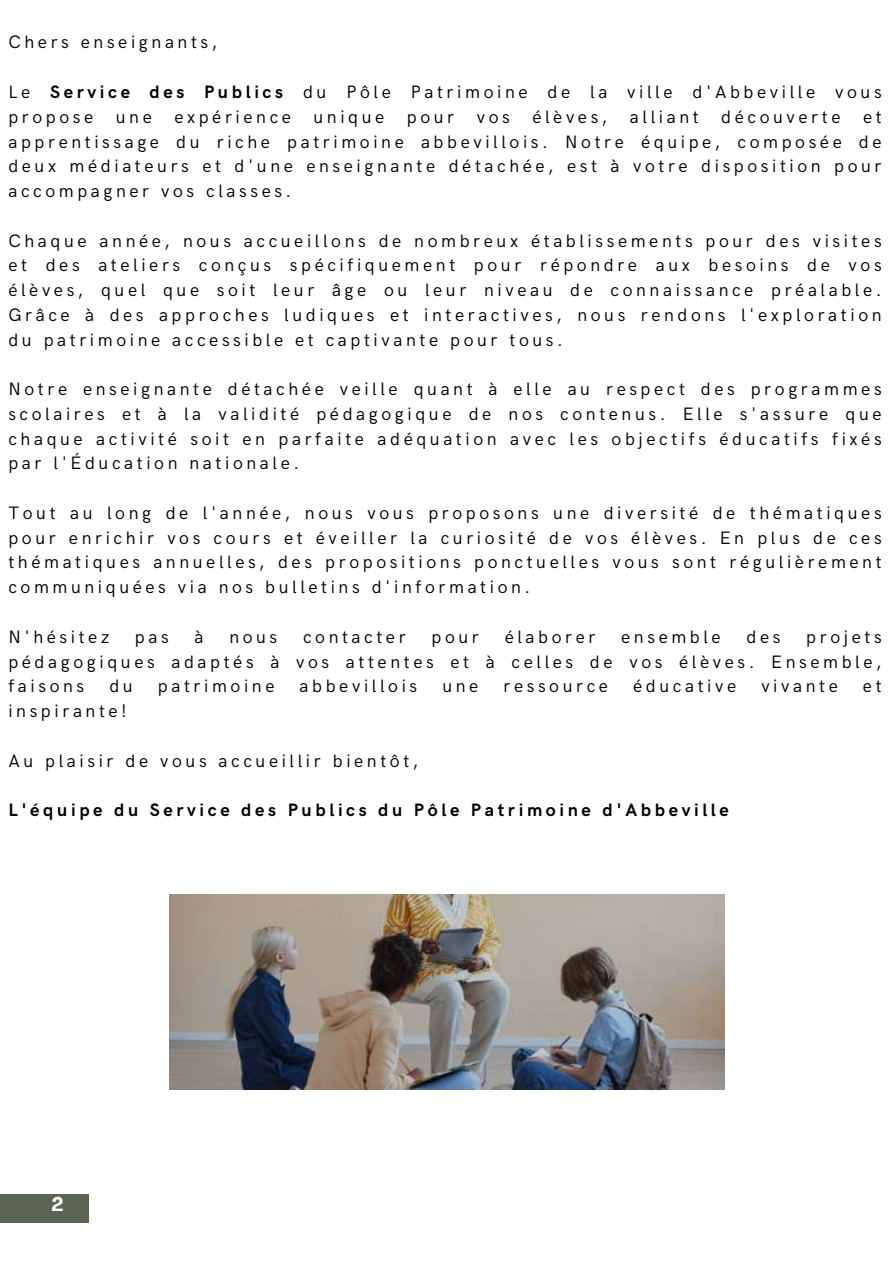
<style>
.page{position:relative;width:894px;height:1264px;background:#fff}
.page>*{position:absolute;margin:0;border:0;box-sizing:border-box;transform-origin:0 0}
.t1{font:700 19.5px "Agrandir";color:#fff}
.t2{font:18px/24.8px "HK Grotesk";letter-spacing:.2em;color:#000;text-align:justify}
.t3{font:700 18px "HK Grotesk";letter-spacing:.2em;color:#000}
.s1{font-weight:700}
</style>
<div class="page">
<div style="left:0;top:1193px;width:89px;height:29px;background:#5b6453"></div>
<img style="left:169px;top:894px;width:555px;height:194px">
<p class="t2" style="left:8px;top:31px;width:210px">Chers enseignants,</p>
<p class="t2" style="left:8px;top:80px;width:874px">Le <span class="s1">Service des Publics</span> du Pôle Patrimoine de la ville d'Abbeville vous propose</p>
<p class="t2" style="left:116px;top:105px;width:37px">une</p>
<p class="t2" style="left:174px;top:105px;width:118px">expérience</p>
<p class="t2" style="left:313px;top:105px;width:72px">unique</p>
<p class="t2" style="left:407px;top:105px;width:104px">pour vos</p>
<p class="t2" style="left:532px;top:105px;width:168px">élèves, alliant</p>
<p class="t2" style="left:721px;top:105px;width:121px">découverte</p>
<p class="t2" style="left:8px;top:105px;width:874px;text-indent:854px">et apprentissage du riche patrimoine abbevillois. Notre équipe, composée de deux médiateurs et d'une enseignante détachée, est à votre disposition pour accompagner vos classes.</p>
<p class="t2" style="left:8px;top:229px;width:874px">Chaque année, nous accueillons de nombreux établissements pour des visites et des ateliers conçus spécifiquement pour répondre aux besoins de vos élèves, quel que soit leur âge ou leur niveau de connaissance préalable.<br>Grâce à des approches ludiques et interactives, nous rendons l'exploration du patrimoine accessible et captivante pour tous.</p>
<p class="t2" style="left:8px;top:377px;width:874px">Notre enseignante détachée veille quant à elle au respect des programmes scolaires et à la validité pédagogique de nos contenus. Elle s'assure que chaque activité soit en parfaite adéquation avec les objectifs éducatifs fixés par l'Éducation nationale.</p>
<p class="t2" style="left:8px;top:501px;width:874px">Tout au long de l'année, nous vous proposons une diversité de thématiques pour enrichir vos cours et éveiller la curiosité de vos élèves. En plus de ces thématiques annuelles, des propositions ponctuelles vous sont régulièrement communiquées via nos bulletins d'information.</p>
<p class="t2" style="left:8px;top:625px;width:102px">N'hésitez</p>
<p class="t2" style="left:135px;top:625px;width:35px">pas</p>
<p class="t2" style="left:194px;top:625px;width:10px">à</p>
<p class="t2" style="left:229px;top:625px;width:49px">nous</p>
<p class="t2" style="left:303px;top:625px;width:104px">contacter</p>
<p class="t2" style="left:431px;top:625px;width:49px">pour</p>
<p class="t2" style="left:504px;top:625px;width:92px">élaborer</p>
<p class="t2" style="left:621px;top:625px;width:101px">ensemble</p>
<p class="t2" style="left:746px;top:625px;width:35px">des</p>
<p class="t2" style="left:8px;top:625px;width:874px;text-indent:797px">projets pédagogiques adaptés à vos attentes et à celles de vos élèves. Ensemble, faisons</p>
<p class="t2" style="left:109px;top:674px;width:25px">du</p>
<p class="t2" style="left:158px;top:674px;width:118px">patrimoine</p>
<p class="t2" style="left:299px;top:674px;width:119px">abbevillois</p>
<p class="t2" style="left:442px;top:674px;width:37px">une</p>
<p class="t2" style="left:503px;top:674px;width:106px">ressource</p>
<p class="t2" style="left:633px;top:674px;width:104px">éducative</p>
<p class="t2" style="left:761px;top:674px;width:78px">vivante</p>
<p class="t2" style="left:862px;top:674px;width:20px">et</p>
<p class="t2" style="left:8px;top:699px;width:120px">inspirante!</p>
<p class="t2" style="left:8px;top:748px;width:411px">Au plaisir de vous accueillir bientôt,</p>
<p class="t3" style="left:8px;top:799px;width:721px">L'équipe du Service des Publics du Pôle Patrimoine d'Abbeville</p>
<p class="t1" style="left:51px;top:1196px;width:14px">2</p>
</div>
